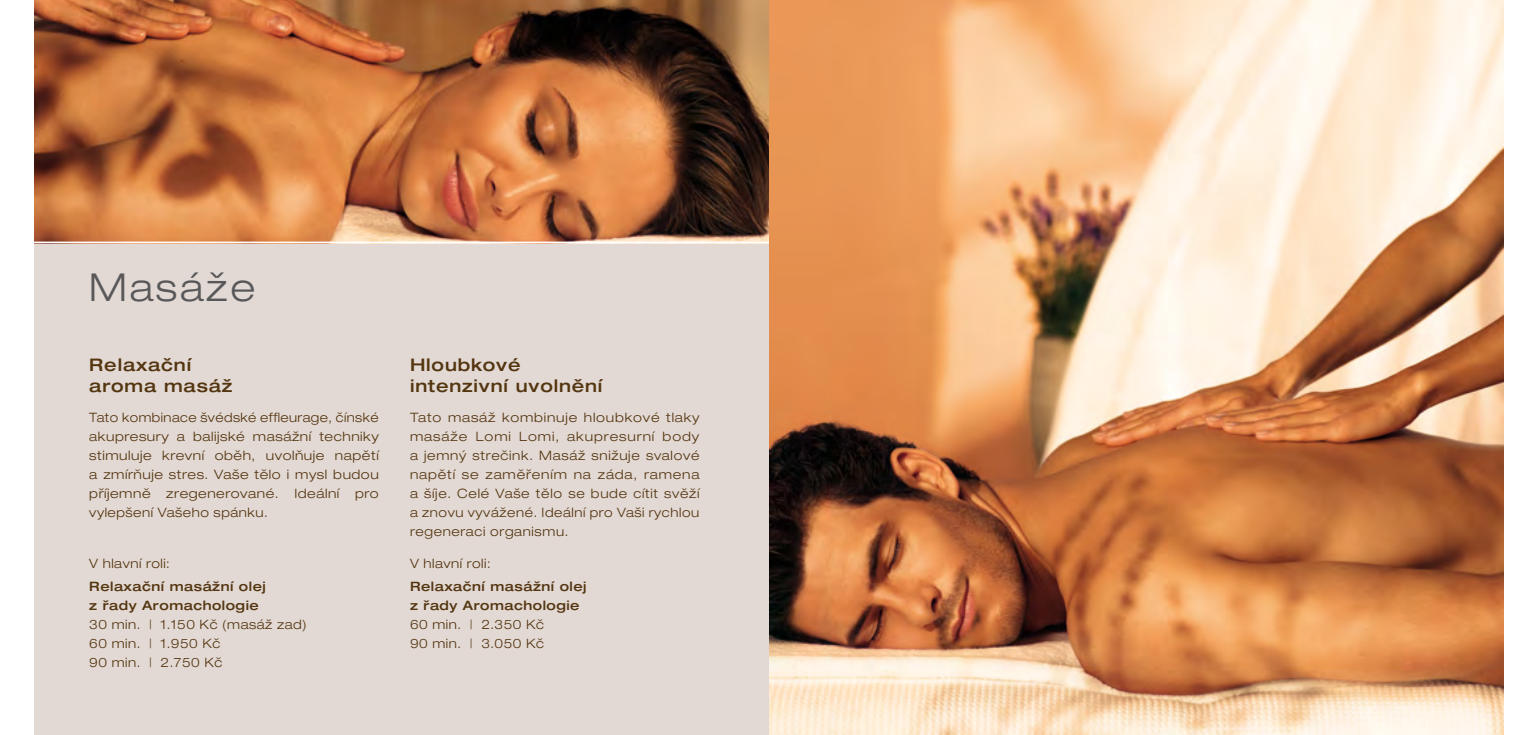
<style>
.page{position:relative;width:1538px;height:735px;background:#fff}
.page>*{position:absolute;margin:0;border:0;box-sizing:border-box;transform-origin:0 0}
.t1{font:300 expanded 38.5px "Helvetica Neue LT Pro";letter-spacing:.07em;color:#58585a}
.t2{font:500 expanded 17.32px/20.5px "Helvetica Neue LT Pro";letter-spacing:.05em;color:#533510}
.t3{font:300 expanded 12.95px/18.9px "Helvetica Neue LT Pro";letter-spacing:.04em;color:#533510;text-align:justify}
.t4{font:500 expanded 12.95px/18.9px "Helvetica Neue LT Pro";letter-spacing:.04em;color:#533510}
</style>
<div class="page">
<div style="left:35px;top:0;width:734px;height:734px;background:#e3d9d4"></div>
<img style="left:770px;top:0;width:733px;height:734px">
<img style="left:35px;top:0;width:734px;height:241px">
<hr style="left:0;top:241px;width:769px;height:2px;background:#fff">
<h1 class="t1" style="left:89px;top:264px;width:168px">Masáže</h1>
<h2 class="t2" style="left:89px;top:354px;width:145px">Relaxační aroma masáž</h2>
<p class="t3" style="left:89px;top:407px;width:291px">Tato kombinace švédské effleurage, čínské akupresury a balijské masážní techniky stimuluje krevní oběh, uvolňuje napětí a zmírňuje stres. Vaše tělo i mysl budou příjemně zregenerované. Ideální pro vylepšení Vašeho spánku.</p>
<p class="t3" style="left:89px;top:553px;width:82px">V hlavní roli:</p>
<p class="t4" style="left:89px;top:576px;width:178px">Relaxační masážní olej z řady Aromachologie</p>
<p class="t3" style="left:89px;top:614px;width:219px;text-align:left">30 min. | 1.150 Kč (masáž zad)<br>60 min. | 1.950 Kč<br>90 min. | 2.750 Kč</p>
<h2 class="t2" style="left:410px;top:354px;width:195px">Hloubkové intenzivní uvolnění</h2>
<p class="t3" style="left:410px;top:407px;width:291px">Tato masáž kombinuje hloubkové tlaky masáže Lomi Lomi, akupresurní body a jemný strečink. Masáž snižuje svalové napětí se zaměřením na záda, ramena a šíje. Celé Vaše tělo se bude cítit svěží a znovu vyvážené. Ideální pro Vaši rychlou regeneraci organismu.</p>
<p class="t3" style="left:410px;top:553px;width:82px">V hlavní roli:</p>
<p class="t4" style="left:410px;top:576px;width:178px">Relaxační masážní olej z řady Aromachologie</p>
<p class="t3" style="left:410px;top:614px;width:136px">60 min. | 2.350 Kč<br>90 min. | 3.050 Kč</p>
</div>
